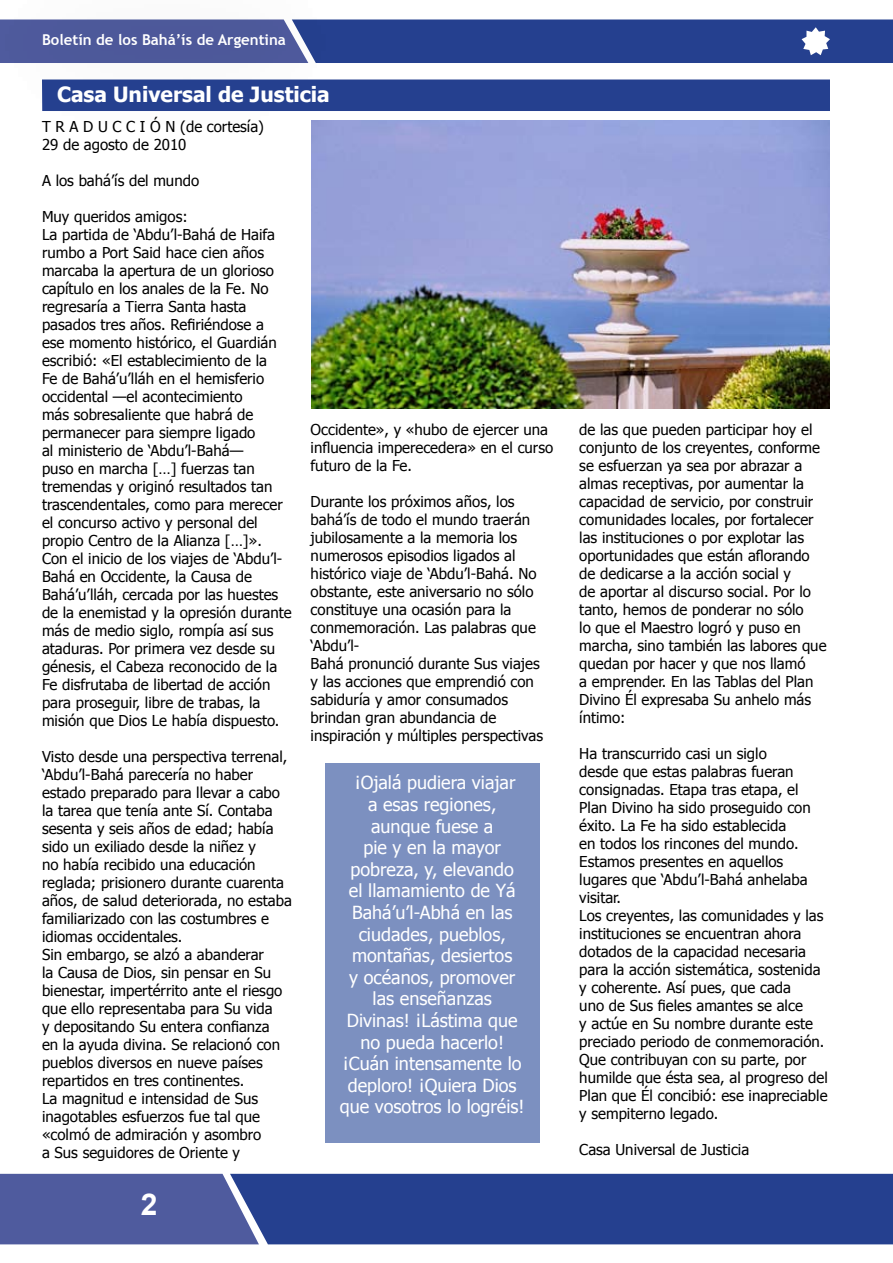
<style>
.page{position:relative;width:893px;height:1263px;background:#fff}
.page>*{position:absolute;margin:0;border:0;box-sizing:border-box;transform-origin:0 0}
.t1{font:700 30px "Arial";color:#fff}
.t2{font:700 21px "Tahoma";color:#fff}
.t3{font:18px/21.6px "Tahoma";color:#fff;text-align:center}
.t4{font:15px/18px "Tahoma";color:#000}
.t5{font:700 15px "Trebuchet MS";color:#fff}
</style>
<div class="page">
<div style="left:259px;top:1174px;width:634px;height:70px;background:#25408f"></div>
<svg style="left:0;top:1174px;width:259px;height:70px;background:#525ea0"></svg>
<svg style="left:0;top:19px;width:893px;height:44px;background:#394e96"></svg>
<div style="left:42px;top:80px;width:788px;height:31px;background:#25408f"></div>
<div style="left:325px;top:764px;width:214px;height:379px;background:#7c90c0"></div>
<img style="left:311px;top:120px;width:519px;height:288px">
<p class="t5" style="left:42px;top:30px;width:245px">Boletín de los Bahá’ís de Argentina</p>
<h2 class="t2" style="left:57px;top:80px;width:274px">Casa Universal de Justicia</h2>
<p class="t4" style="left:42px;top:117px;width:224px">T R A D U C C I Ó N (de cortesía)<br>29 de agosto de 2010</p>
<p class="t4" style="left:42px;top:171px;width:159px">A los bahá’ís del mundo</p>
<p class="t4" style="left:42px;top:207px;width:251px">Muy queridos amigos:<br>La partida de ‘Abdu’l-Bahá de Haifa rumbo a Port Said hace cien años marcaba la apertura de un glorioso capítulo en los anales de la Fe. No regresaría a Tierra Santa hasta pasados tres años. Refiriéndose a<br>ese momento histórico, el Guardián escribió: «El establecimiento de la<br>Fe de Bahá’u’lláh en el hemisferio occidental —el acontecimiento<br>más sobresaliente que habrá de permanecer para siempre ligado<br>al ministerio de ‘Abdu’l-Bahá—<br>puso en marcha […] fuerzas tan tremendas y originó resultados tan trascendentales, como para merecer el concurso activo y personal del propio Centro de la Alianza […]».<br>Con el inicio de los viajes de ‘Abdu’l-Bahá en Occidente, la Causa de Bahá’u’lláh, cercada por las huestes de la enemistad y la opresión durante más de medio siglo, rompía así sus ataduras. Por primera vez desde su génesis, el Cabeza reconocido de la Fe disfrutaba de libertad de acción para proseguir, libre de trabas, la misión que Dios Le había dispuesto.</p>
<p class="t4" style="left:42px;top:747px;width:251px">Visto desde una perspectiva terrenal, ‘Abdu’l-Bahá parecería no haber estado preparado para llevar a cabo la tarea que tenía ante Sí. Contaba sesenta y seis años de edad; había sido un exiliado desde la niñez y<br>no había recibido una educación reglada; prisionero durante cuarenta años, de salud deteriorada, no estaba familiarizado con las costumbres e idiomas occidentales.<br>Sin embargo, se alzó a abanderar<br>la Causa de Dios, sin pensar en Su bienestar, impertérrito ante el riesgo que ello representaba para Su vida<br>y depositando Su entera confianza<br>en la ayuda divina. Se relacionó con pueblos diversos en nueve países repartidos en tres continentes.<br>La magnitud e intensidad de Sus inagotables esfuerzos fue tal que «colmó de admiración y asombro<br>a Sus seguidores de Oriente y</p>
<p class="t4" style="left:311px;top:419px;width:244px">Occidente», y «hubo de ejercer una influencia imperecedera» en el curso futuro de la Fe.</p>
<p class="t4" style="left:311px;top:491px;width:234px">Durante los próximos años, los bahá’ís de todo el mundo traerán jubilosamente a la memoria los numerosos episodios ligados al histórico viaje de ‘Abdu’l-Bahá. No obstante, este aniversario no sólo constituye una ocasión para la conmemoración. Las palabras que ‘Abdu’l-<br>Bahá pronunció durante Sus viajes y las acciones que emprendió con sabiduría y amor consumados brindan gran abundancia de inspiración y múltiples perspectivas</p>
<p class="t3" style="left:340px;top:771px;width:186px">¡Ojalá pudiera viajar<br>a esas regiones, aunque fuese a<br>pie y en la mayor pobreza, y, elevando<br>el llamamiento de Yá<br>Bahá’u’l-Abhá en las ciudades, pueblos, montañas, desiertos<br>y océanos, promover las enseñanzas<br>Divinas! ¡Lástima que no pueda hacerlo! ¡Cuán intensamente lo deploro! ¡Quiera Dios que vosotros lo logréis!</p>
<h1 class="t1" style="left:141px;top:1185px;width:18px">2</h1>
<p class="t4" style="left:579px;top:419px;width:249px">de las que pueden participar hoy el conjunto de los creyentes, conforme se esfuerzan ya sea por abrazar a almas receptivas, por aumentar la capacidad de servicio, por construir comunidades locales, por fortalecer las instituciones o por explotar las oportunidades que están aflorando de dedicarse a la acción social y<br>de aportar al discurso social. Por lo tanto, hemos de ponderar no sólo<br>lo que el Maestro logró y puso en marcha, sino también las labores que quedan por hacer y que nos llamó<br>a emprender. En las Tablas del Plan<br>Divino Él expresaba Su anhelo más íntimo:</p>
<p class="t4" style="left:579px;top:743px;width:250px">Ha transcurrido casi un siglo<br>desde que estas palabras fueran consignadas. Etapa tras etapa, el<br>Plan Divino ha sido proseguido con éxito. La Fe ha sido establecida<br>en todos los rincones del mundo.<br>Estamos presentes en aquellos lugares que ‘Abdu’l-Bahá anhelaba visitar.<br>Los creyentes, las comunidades y las instituciones se encuentran ahora dotados de la capacidad necesaria para la acción sistemática, sostenida y coherente. Así pues, que cada<br>uno de Sus fieles amantes se alce<br>y actúe en Su nombre durante este preciado periodo de conmemoración.<br>Que contribuyan con su parte, por humilde que ésta sea, al progreso del<br>Plan que Él concibió: ese inapreciable y sempiterno legado.</p>
<p class="t4" style="left:579px;top:1139px;width:171px">Casa Universal de Justicia</p>
</div>
